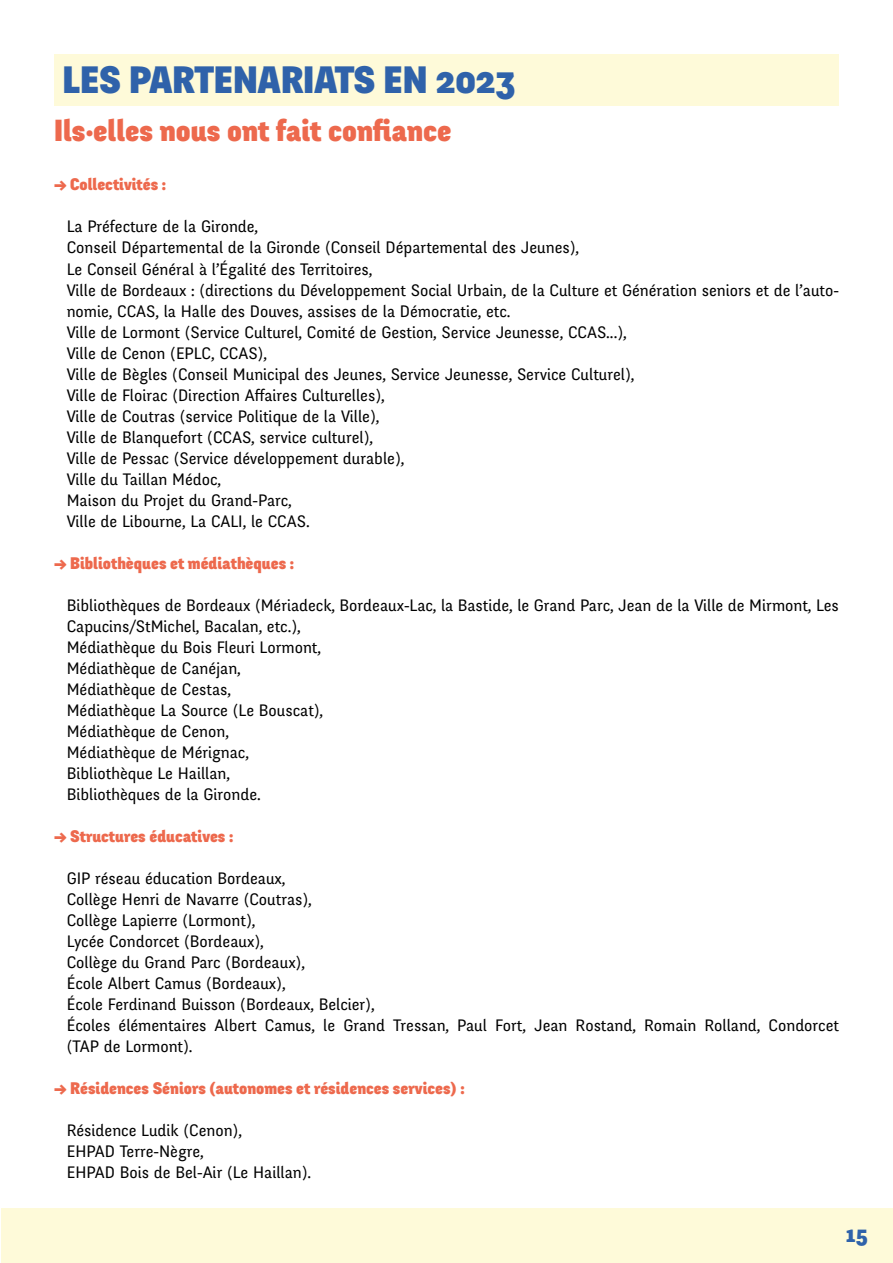
<style>
.page{position:relative;width:893px;height:1263px;background:#fff}
.page>*{position:absolute;margin:0;border:0;box-sizing:border-box;transform-origin:0 0}
.t1{font:900 37.5px "Fengardo Neue";color:#2f62aa}
.t2{font:900 30px "Fengardo Neue";color:#ed694d}
.t3{font:900 22.5px "Fengardo Neue";color:#2f62aa}
.t4{font:16.5px/21px "Fengardo Neue";color:#000}
.t5{font:900 16.5px "Fengardo Neue";color:#ed694d}
</style>
<div class="page">
<div style="left:1px;top:1209px;width:892px;height:54px;background:#fefad9"></div>
<div style="left:54px;top:54px;width:785px;height:51px;background:#fefad9"></div>
<h1 class="t1" style="left:63px;top:59px;width:455px">LES PARTENARIATS EN 2023</h1>
<h2 class="t2" style="left:54px;top:114px;width:399px">Ils·elles nous ont fait confiance</h2>
<p class="t5" style="left:54px;top:175px;width:113px">-&gt; Collectivités :</p>
<p class="t4" style="left:67px;top:217px;width:774px">La Préfecture de la Gironde,<br>Conseil Départemental de la Gironde (Conseil Départemental des Jeunes),<br>Le Conseil Général à l’Égalité des Territoires,<br>Ville de Bordeaux : (directions du Développement Social Urbain, de la Culture et Génération seniors et de l’auto&shy;nomie, CCAS, la Halle des Douves, assises de la Démocratie, etc.<br>Ville de Lormont (Service Culturel, Comité de Gestion, Service Jeunesse, CCAS...),<br>Ville de Cenon (EPLC, CCAS),<br>Ville de Bègles (Conseil Municipal des Jeunes, Service Jeunesse, Service Culturel),<br>Ville de Floirac (Direction Affaires Culturelles),<br>Ville de Coutras (service Politique de la Ville),<br>Ville de Blanquefort (CCAS, service culturel),<br>Ville de Pessac (Service développement durable),<br>Ville du Taillan Médoc,<br>Maison du Projet du Grand-Parc,<br>Ville de Libourne, La CALI, le CCAS.</p>
<p class="t5" style="left:54px;top:553px;width:241px">-&gt; Bibliothèques et médiathèques :</p>
<p class="t4" style="left:67px;top:595px;width:774px">Bibliothèques de Bordeaux (Mériadeck, Bordeaux-Lac, la Bastide, le Grand Parc, Jean de la Ville de Mirmont, Les Capucins/StMichel, Bacalan, etc.),<br>Médiathèque du Bois Fleuri Lormont,<br>Médiathèque de Canéjan,<br>Médiathèque de Cestas,<br>Médiathèque La Source (Le Bouscat),<br>Médiathèque de Cenon,<br>Médiathèque de Mérignac,<br>Bibliothèque Le Haillan,<br>Bibliothèques de la Gironde.</p>
<p class="t5" style="left:54px;top:827px;width:181px">-&gt; Structures éducatives :</p>
<p class="t4" style="left:67px;top:868px;width:774px">GIP réseau éducation Bordeaux,<br>Collège Henri de Navarre (Coutras),<br>Collège Lapierre (Lormont),<br>Lycée Condorcet (Bordeaux),<br>Collège du Grand Parc (Bordeaux),<br>École Albert Camus (Bordeaux),<br>École Ferdinand Buisson (Bordeaux, Belcier),<br>Écoles élémentaires Albert Camus, le Grand Tressan, Paul Fort, Jean Rostand, Romain Rolland, Condorcet (TAP de Lormont).</p>
<p class="t5" style="left:54px;top:1079px;width:412px">-&gt; Résidences Séniors (autonomes et résidences services) :</p>
<p class="t4" style="left:67px;top:1120px;width:246px">Résidence Ludik (Cenon),<br>EHPAD Terre-Nègre,<br>EHPAD Bois de Bel-Air (Le Haillan).</p>
<h3 class="t3" style="left:846px;top:1221px;width:23px">15</h3>
</div>
